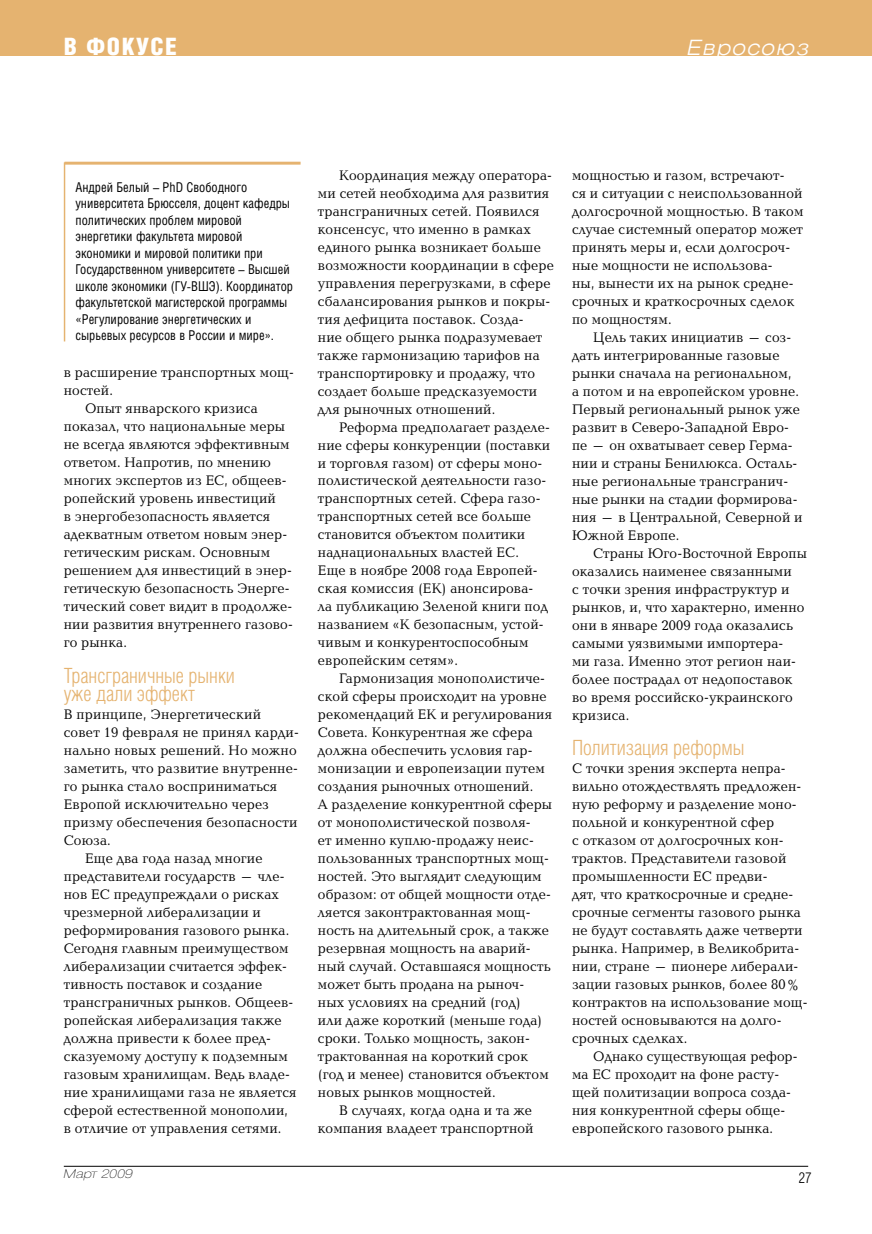
<style>
.page{position:relative;width:872px;height:1234px;background:#fff}
.page>*{position:absolute;margin:0;border:0;box-sizing:border-box;transform-origin:0 0}
.t1{font:900 24px "v Helios Cond";letter-spacing:.06em;color:#fff}
.t2{font:300 21px/18px "v Helios Cond";color:#e5b370}
.t3{font:italic 300 21px "v Helios Ext";letter-spacing:.06em;color:#fff}
.t4{font:300 15px "v Helios Cond";color:#000}
.t5{font:14.25px/18px "Baltica";letter-spacing:.015em;color:#000;scale:.95 1}
.t6{font:13.5px/16.5px "v Helios Cond";color:#000;scale:.95 1}
.t7{font:italic 100 12px "v Helios Ext";color:#000}
</style>
<div class="page">
<hr style="left:64px;top:1165px;width:744px;height:1px;background:#000">
<div style="left:0;top:0;width:872px;height:55px;background:#e5b370"></div>
<hr style="left:64px;top:162px;width:236px;height:3px;background:#e5b370">
<hr style="left:64px;top:162px;width:1px;height:179px;background:#e5b370">
<h1 class="t1" style="left:64px;top:33px;width:114px">В ФОКУСЕ</h1>
<h2 class="t3" style="left:687px;top:34px;width:123px">Евросоюз</h2>
<p class="t6" style="left:75px;top:178px;width:230px">Андрей Белый – PhD Свободного университета Брюсселя, доцент кафедры политических проблем мировой энергетики факультета мировой экономики и мировой политики при Государственном университете – Высшей школе экономики (ГУ-ВШЭ). Координатор факультетской магистерской программы «Регулирование энергетических и сырьевых ресурсов в России и мире».</p>
<p class="t5" style="left:64px;top:364px;width:244px">в расширение транспортных мощ-</p>
<p class="t5" style="left:64px;top:382px;width:53px">ностей.</p>
<p class="t5" style="left:85px;top:400px;width:183px">Опыт январского кризиса</p>
<p class="t5" style="left:64px;top:418px;width:234px">показал, что национальные меры</p>
<p class="t5" style="left:64px;top:436px;width:239px">не всегда являются эффективным</p>
<p class="t5" style="left:64px;top:454px;width:219px">ответом. Напротив, по мнению</p>
<p class="t5" style="left:64px;top:472px;width:236px">многих экспертов из ЕС, общеев-</p>
<p class="t5" style="left:64px;top:490px;width:225px">ропейский уровень инвестиций</p>
<p class="t5" style="left:64px;top:507px;width:219px">в энергобезопасность является</p>
<p class="t5" style="left:64px;top:525px;width:237px">адекватным ответом новым энер-</p>
<p class="t5" style="left:64px;top:543px;width:219px">гетическим рискам. Основным</p>
<p class="t5" style="left:64px;top:561px;width:241px">решением для инвестиций в энер-</p>
<p class="t5" style="left:64px;top:579px;width:239px">гетическую безопасность Энерге-</p>
<p class="t5" style="left:64px;top:597px;width:242px">тический совет видит в продолже-</p>
<p class="t5" style="left:64px;top:615px;width:243px">нии развития внутреннего газово-</p>
<p class="t5" style="left:64px;top:633px;width:68px">го рынка.</p>
<h2 class="t2" style="left:64px;top:666px;width:173px">Трансграничные рынки уже дали эффект</h2>
<p class="t5" style="left:64px;top:705px;width:209px">В принципе, Энергетический</p>
<p class="t5" style="left:64px;top:723px;width:249px">совет 19 февраля не принял карди-</p>
<p class="t5" style="left:64px;top:741px;width:247px">нально новых решений. Но можно</p>
<p class="t5" style="left:64px;top:759px;width:248px">заметить, что развитие внутренне-</p>
<p class="t5" style="left:64px;top:777px;width:226px">го рынка стало восприниматься</p>
<p class="t5" style="left:64px;top:795px;width:217px">Европой исключительно через</p>
<p class="t5" style="left:64px;top:813px;width:247px">призму обеспечения безопасности</p>
<p class="t5" style="left:64px;top:831px;width:51px">Союза.</p>
<p class="t5" style="left:85px;top:849px;width:188px">Еще два года назад многие</p>
<p class="t5" style="left:64px;top:867px;width:234px">представители государств – чле-</p>
<p class="t5" style="left:64px;top:885px;width:228px">нов ЕС предупреждали о рисках</p>
<p class="t5" style="left:64px;top:903px;width:209px">чрезмерной либерализации и</p>
<p class="t5" style="left:64px;top:921px;width:239px">реформирования газового рынка.</p>
<p class="t5" style="left:64px;top:939px;width:238px">Сегодня главным преимуществом</p>
<p class="t5" style="left:64px;top:957px;width:236px">либерализации считается эффек-</p>
<p class="t5" style="left:64px;top:975px;width:210px">тивность поставок и создание</p>
<p class="t5" style="left:64px;top:993px;width:243px">трансграничных рынков. Общеев-</p>
<p class="t5" style="left:64px;top:1011px;width:231px">ропейская либерализация также</p>
<p class="t5" style="left:64px;top:1029px;width:220px">должна привести к более пред-</p>
<p class="t5" style="left:64px;top:1046px;width:237px">сказуемому доступу к подземным</p>
<p class="t5" style="left:64px;top:1064px;width:239px">газовым хранилищам. Ведь владе-</p>
<p class="t5" style="left:64px;top:1082px;width:246px">ние хранилищами газа не является</p>
<p class="t5" style="left:64px;top:1100px;width:238px">сферой естественной монополии,</p>
<p class="t5" style="left:64px;top:1118px;width:231px">в отличие от управления сетями.</p>
<p class="t5" style="left:318px;top:166px;width:250px;text-indent:21px">Координация между оператора&shy;ми сетей необходима для развития трансграничных сетей. Появился консенсус, что именно в рамках единого рынка возникает больше возможности координации в сфере управления перегрузками, в сфере сбалансирования рынков и покры&shy;тия дефицита поставок. Созда-<br>ние общего рынка подразумевает также гармонизацию тарифов на транспортировку и продажу, что создает больше предсказуемости для рыночных отношений.</p>
<p class="t5" style="left:318px;top:418px;width:246px;text-indent:21px">Реформа предполагает разделе&shy;ние сферы конкуренции (поставки и торговля газом) от сферы моно&shy;полистической деятельности газо&shy;транспортных сетей. Сфера газо&shy;транспортных сетей все больше становится объектом политики наднациональных властей ЕС.<br>Еще в ноябре 2008 года Европей&shy;ская комиссия (ЕК) анонсирова&shy;ла публикацию Зеленой книги под названием «К безопасным, устой&shy;чивым и конкурентоспособным европейским сетям».</p>
<p class="t5" style="left:318px;top:669px;width:248px;text-indent:21px">Гармонизация монополистиче&shy;ской сферы происходит на уровне рекомендаций ЕК и регулирования<br>Совета. Конкурентная же сфера должна обеспечить условия гар&shy;монизации и европеизации путем создания рыночных отношений.<br>А разделение конкурентной сферы от монополистической позволя-<br>ет именно куплю-продажу неис&shy;пользованных транспортных мощ&shy;ностей. Это выглядит следующим образом: от общей мощности отде&shy;ляется законтрактованная мощ&shy;ность на длительный срок, а также резервная мощность на аварий&shy;ный случай. Оставшаяся мощность может быть продана на рыноч&shy;ных условиях на средний (год)<br>или даже короткий (меньше года) сроки. Только мощность, закон&shy;трактованная на короткий срок (год и менее) становится объектом новых рынков мощностей.</p>
<p class="t5" style="left:318px;top:1101px;width:228px;text-align:right">В случаях, когда одна и та же компания владеет транспортной</p>
<p class="t5" style="left:572px;top:166px;width:245px">мощностью и газом, встречают-<br>ся и ситуации с неиспользованной долгосрочной мощностью. В таком случае системный оператор может принять меры и, если долгосроч&shy;ные мощности не использова-<br>ны, вынести их на рынок средне&shy;срочных и краткосрочных сделок по мощностям.</p>
<p class="t5" style="left:572px;top:328px;width:244px;text-indent:21px">Цель таких инициатив – соз&shy;дать интегрированные газовые рынки сначала на региональном,<br>а потом и на европейском уровне.<br>Первый региональный рынок уже развит в северо-западной Евро&shy;пе – он охватывает север Герма&shy;нии и страны Бенилюкса. Осталь&shy;ные региональные трансгранич&shy;ные рынки на стадии формирова&shy;ния – в Центральной, Северной и<br>Южной Европе.</p>
<p class="t5" style="left:572px;top:544px;width:249px;text-indent:21px">Страны Юго-Восточной Европы оказались наименее связанными<br>с точки зрения инфраструктур и рынков, и, что характерно, именно они в январе 2009 года оказались самыми уязвимыми импортера-<br>ми газа. Именно этот регион наи&shy;более пострадал от недопоставок во время российско-украинского кризиса.</p>
<h2 class="t2" style="left:572px;top:738px;width:174px">Политизация реформы</h2>
<p class="t5" style="left:572px;top:759px;width:249px">С точки зрения эксперта непра&shy;вильно отождествлять предложен&shy;ную реформу и разделение моно&shy;польной и конкурентной сфер<br>с отказом от долгосрочных кон&shy;трактов. Представители газовой промышленности ЕС предви-<br>дят, что краткосрочные и средне&shy;срочные сегменты газового рынка не будут составлять даже четверти рынка. Например, в Великобрита&shy;нии, стране – пионере либерали&shy;зации газовых рынков, более 80 % контрактов на использование мощ&shy;ностей основываются на долго&shy;срочных сделках.</p>
<p class="t5" style="left:572px;top:1046px;width:239px;text-indent:21px">Однако существующая рефор&shy;ма ЕС проходит на фоне расту&shy;щей политизации вопроса созда&shy;ния конкурентной сферы обще&shy;европейского газового рынка.</p>
<p class="t7" style="left:64px;top:1165px;width:71px">Март 2009</p>
<p class="t4" style="left:798px;top:1169px;width:14px">27</p>
</div>
